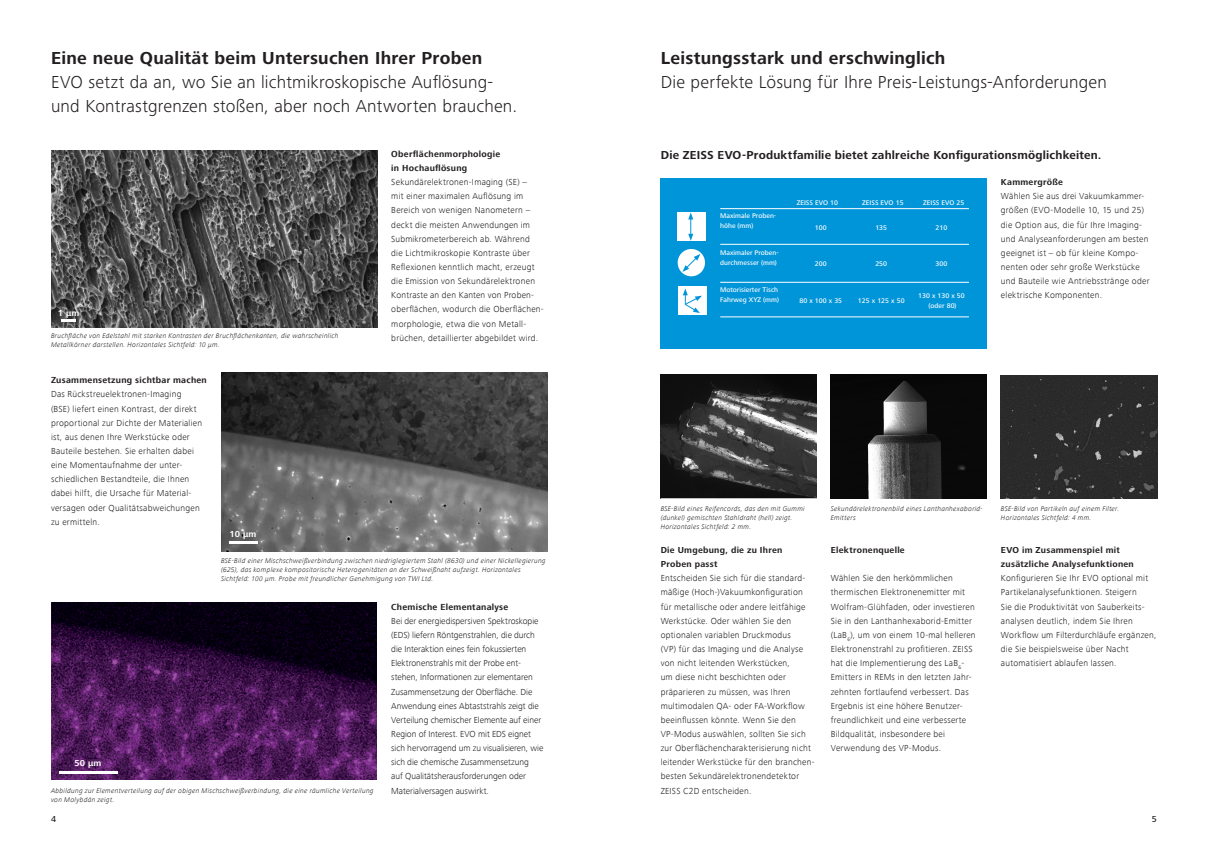
<style>
.page{position:relative;width:1208px;height:859px;background:#fff}
.page>*{position:absolute;margin:0;border:0;box-sizing:border-box;transform-origin:0 0}
.t1{font:300 18px/24px "Zeiss Frutiger Next Pro";letter-spacing:.01em;color:#231f20}
.t2{font:700 18px "Zeiss Frutiger Next Pro";letter-spacing:.015em;color:#231f20}
.t3{font:700 12px "Zeiss Frutiger Next Pro";letter-spacing:.015em;color:#231f20}
.t4{font:300 9px/14.1px "ZEISS Frutiger Next W1 G";letter-spacing:.025em;color:#231f20}
.t5{font:300 9px/14.1px "ZEISS Frutiger Next W1 G";color:#231f20}
.t6{font:700 9px/14.1px "Zeiss Frutiger Next Pro";letter-spacing:.03em;color:#231f20}
.t7{font:700 9px/14.1px "ZEISS Frutiger Next W1 G";letter-spacing:.03em;color:#231f20}
.t8{font:700 9px "Zeiss Frutiger Next Pro";letter-spacing:.02em;color:#fff}
.t9{font:500 9px "Zeiss Frutiger Next Pro";color:#231f20}
.t10{font:italic 300 7px/9px "ZEISS Frutiger Next W1 G";letter-spacing:.04em;color:#231f20}
.t11{font:500 7px/10px "Zeiss Frutiger Next Pro";letter-spacing:.005em;color:#fff}
</style>
<div class="page">
<img style="left:660px;top:375px;width:156px;height:124px">
<img style="left:831px;top:375px;width:155px;height:123px">
<div style="left:1001px;top:375px;width:156px;height:123px;background:#2b2b2b"></div>
<div style="left:660px;top:178px;width:326px;height:171px;background:#0095d9"></div>
<div style="left:677px;top:212px;width:28px;height:29px;background:#fff"></div>
<div style="left:678px;top:287px;width:28px;height:28px;background:#fff"></div>
<svg style="left:688px;top:212px;width:5px;height:29px"></svg>
<div style="left:677px;top:249px;width:28px;height:27px;background:#fff;border-radius:50%"></div>
<svg style="left:682px;top:254px;width:18px;height:18px"></svg>
<svg style="left:683px;top:288px;width:19px;height:25px"></svg>
<hr style="left:720px;top:208px;width:249px;height:1px;background:#fff">
<hr style="left:720px;top:244px;width:249px;height:1px;background:#fff">
<hr style="left:720px;top:282px;width:249px;height:1px;background:#fff">
<hr style="left:720px;top:316px;width:249px;height:1px;background:#fff">
<img style="left:221px;top:373px;width:327px;height:178px">
<hr style="left:229px;top:542px;width:28px;height:2px;background:#fff">
<img style="left:51px;top:150px;width:327px;height:177px">
<svg style="left:62px;top:320px;width:14px;height:2px"></svg>
<img style="left:51px;top:602px;width:325px;height:178px">
<hr style="left:59px;top:771px;width:58px;height:2px;background:#fff">
<h1 class="t2" style="left:51px;top:48px;width:433px">Eine neue Qualität beim Untersuchen Ihrer Proben</h1>
<h1 class="t1" style="left:51px;top:70px;width:468px">EVO setzt da an, wo Sie an lichtmikroskopische Auflösung&shy;und Kontrastgrenzen stoßen, aber noch Antworten brauchen.</h1>
<p class="t8" style="left:58px;top:307px;width:23px">1 µm</p>
<p class="t10" style="left:51px;top:331px;width:289px">Bruchfläche von Edelstahl mit starken Kontrasten der Bruchflächenkanten, die wahrscheinlich<br>Metallkörner darstellen. Horizontales Sichtfeld: 10 μm.</p>
<p class="t7" style="left:51px;top:373px;width:157px">Zusammensetzung sichtbar machen</p>
<p class="t4" style="left:51px;top:387px;width:153px">Das Rückstreuelektronen-Imaging (BSE) liefert einen Kontrast, der direkt proportional zur Dichte der Materialien ist, aus denen Ihre Werkstücke oder Bauteile bestehen. Sie erhalten dabei eine Momentaufnahme der unter&shy;schiedlichen Bestandteile, die Ihnen dabei hilft, die Ursache für Material&shy;versagen oder Qualitätsabweichungen zu ermitteln.</p>
<p class="t8" style="left:229px;top:529px;width:29px">10 µm</p>
<p class="t7" style="left:391px;top:147px;width:110px">Oberflächenmorphologie in Hochauflösung</p>
<p class="t4" style="left:391px;top:175px;width:154px">Sekundärelektronen-Imaging (SE) –<br>mit einer maximalen Auflösung im Bereich von wenigen Nanometern – deckt die meisten Anwendungen im Submikrometerbereich ab. Während<br>die Lichtmikroskopie Kontraste über Reflexionen kenntlich macht, erzeugt die Emission von Sekundärelektronen Kontraste an den Kanten von Proben&shy;oberflächen, wodurch die Oberflächen&shy;morphologie, etwa die von Metall&shy;brüchen, detaillierter abgebildet wird.</p>
<p class="t10" style="left:221px;top:556px;width:326px">BSE-Bild einer Mischschweißverbindung zwischen niedriglegiertem Stahl (8630) und einer Nickellegierung (625), das komplexe kompositorische Heterogenitäten an der Schweißnaht aufzeigt. Horizontales<br>Sichtfeld: 100 μm. Probe mit freundlicher Genehmigung von TWI Ltd.</p>
<p class="t8" style="left:74px;top:758px;width:29px">50 µm</p>
<p class="t10" style="left:51px;top:786px;width:324px">Abbildung zur Elementverteilung auf der obigen Mischschweißverbindung, die eine räumliche Verteilung von Molybdän zeigt.</p>
<p class="t7" style="left:391px;top:600px;width:119px">Chemische Elementanalyse</p>
<p class="t5" style="left:391px;top:614px;width:154px">Bei der energiedispersiven Spektroskopie (EDS) liefern Röntgenstrahlen, die durch die Interaktion eines fein fokussierten Elektronenstrahls mit der Probe ent&shy;stehen, Informationen zur elementaren Zusammensetzung der Oberfläche. Die Anwendung eines Abtaststrahls zeigt die Verteilung chemischer Elemente auf einer Region of Interest. EVO mit EDS eignet sich hervorragend um zu visualisieren, wie sich die chemische Zusammensetzung<br>auf Qualitätsherausforderungen oder Materialversagen auswirkt.</p>
<h1 class="t2" style="left:660px;top:48px;width:286px">Leistungsstark und erschwinglich</h1>
<h1 class="t1" style="left:660px;top:70px;width:448px">Die perfekte Lösung für Ihre Preis-Leistungs-Anforderungen</h1>
<h2 class="t3" style="left:660px;top:148px;width:442px">Die ZEISS EVO-Produktfamilie bietet zahlreiche Konfigurationsmöglichkeiten.</h2>
<p class="t11" style="left:796px;top:198px;width:43px">ZEISS EVO 10</p>
<p class="t11" style="left:862px;top:198px;width:43px">ZEISS EVO 15</p>
<p class="t11" style="left:923px;top:198px;width:43px">ZEISS EVO 25</p>
<p class="t11" style="left:720px;top:211px;width:58px">Maximale Proben&shy;höhe (mm)</p>
<p class="t11" style="left:815px;top:222px;width:13px">100</p>
<p class="t11" style="left:875px;top:222px;width:13px">135</p>
<p class="t11" style="left:935px;top:222px;width:13px">210</p>
<p class="t11" style="left:720px;top:247px;width:60px">Maximaler Proben&shy;durchmesser (mm)</p>
<p class="t11" style="left:815px;top:259px;width:13px">200</p>
<p class="t11" style="left:875px;top:259px;width:13px">250</p>
<p class="t11" style="left:935px;top:259px;width:13px">300</p>
<p class="t11" style="left:720px;top:284px;width:60px">Motorisierter Tisch<br>Fahrweg XYZ (mm)</p>
<p class="t6" style="left:1001px;top:175px;width:64px">Kammergröße</p>
<p class="t4" style="left:1001px;top:189px;width:150px">Wählen Sie aus drei Vakuumkammer&shy;größen (EVO-Modelle 10, 15 und 25) die Option aus, die für Ihre Imaging&shy;und Analyseanforderungen am besten geeignet ist – ob für kleine Kompo&shy;nenten oder sehr große Werkstücke und Bauteile wie Antriebsstränge oder elektrische Komponenten.</p>
<p class="t11" style="left:799px;top:296px;width:44px">80 x 100 x 35</p>
<p class="t11" style="left:858px;top:296px;width:48px">125 x 125 x 50</p>
<p class="t11" style="left:918px;top:291px;width:48px;text-align:center">130 x 130 x 50 (oder 80)</p>
<p class="t10" style="left:660px;top:504px;width:146px">BSE-Bild eines Reifencords, das den mit Gummi (dunkel) gemischten Stahldraht (hell) zeigt.<br>Horizontales Sichtfeld: 2 mm.</p>
<p class="t10" style="left:831px;top:504px;width:153px">Sekundärelektronenbild eines Lanthanhexaborid-<br>Emitters</p>
<p class="t10" style="left:1001px;top:504px;width:120px">BSE-Bild von Partikeln auf einem Filter.<br>Horizontales Sichtfeld: 4 mm.</p>
<p class="t6" style="left:660px;top:543px;width:123px">Die Umgebung, die zu Ihren<br>Proben passt</p>
<p class="t4" style="left:660px;top:571px;width:155px">Entscheiden Sie sich für die standard&shy;mäßige (Hoch-)Vakuumkonfiguration für metallische oder andere leitfähige Werkstücke. Oder wählen Sie den optionalen variablen Druckmodus<br>(VP) für das Imaging und die Analyse von nicht leitenden Werkstücken,<br>um diese nicht beschichten oder präparieren zu müssen, was Ihren multimodalen QA- oder FA-Workflow beeinflussen könnte. Wenn Sie den VP-Modus auswählen, sollten Sie sich zur Oberflächencharakterisierung nicht leitender Werkstücke für den branchen&shy;besten Sekundärelektronendetektor ZEISS C2D entscheiden.</p>
<p class="t6" style="left:831px;top:543px;width:75px">Elektronenquelle</p>
<p class="t4" style="left:831px;top:571px;width:146px">Wählen Sie den herkömmlichen thermischen Elektronenemitter mit Wolfram-Glühfaden, oder investieren Sie in den Lanthanhexaborid-Emitter (LaB<sub>6</sub>), um von einem 10-mal helleren Elektronenstrahl zu profitieren. ZEISS hat die Implementierung des LaB<sub>6</sub>- Emitters in REMs in den letzten Jahr&shy;zehnten fortlaufend verbessert. Das Ergebnis ist eine höhere Benutzer&shy;freundlichkeit und eine verbesserte Bildqualität, insbesondere bei Verwendung des VP-Modus.</p>
<p class="t6" style="left:1001px;top:543px;width:134px">EVO im Zusammenspiel mit zusätzliche Analysefunktionen</p>
<p class="t4" style="left:1001px;top:571px;width:157px">Konfigurieren Sie Ihr EVO optional mit Partikelanalysefunktionen. Steigern<br>Sie die Produktivität von Sauberkeits&shy;analysen deutlich, indem Sie Ihren Workflow um Filterdurchläufe ergänzen, die Sie beispielsweise über Nacht automatisiert ablaufen lassen.</p>
<p class="t9" style="left:51px;top:814px;width:7px">4</p>
<p class="t9" style="left:1151px;top:814px;width:7px">5</p>
</div>
